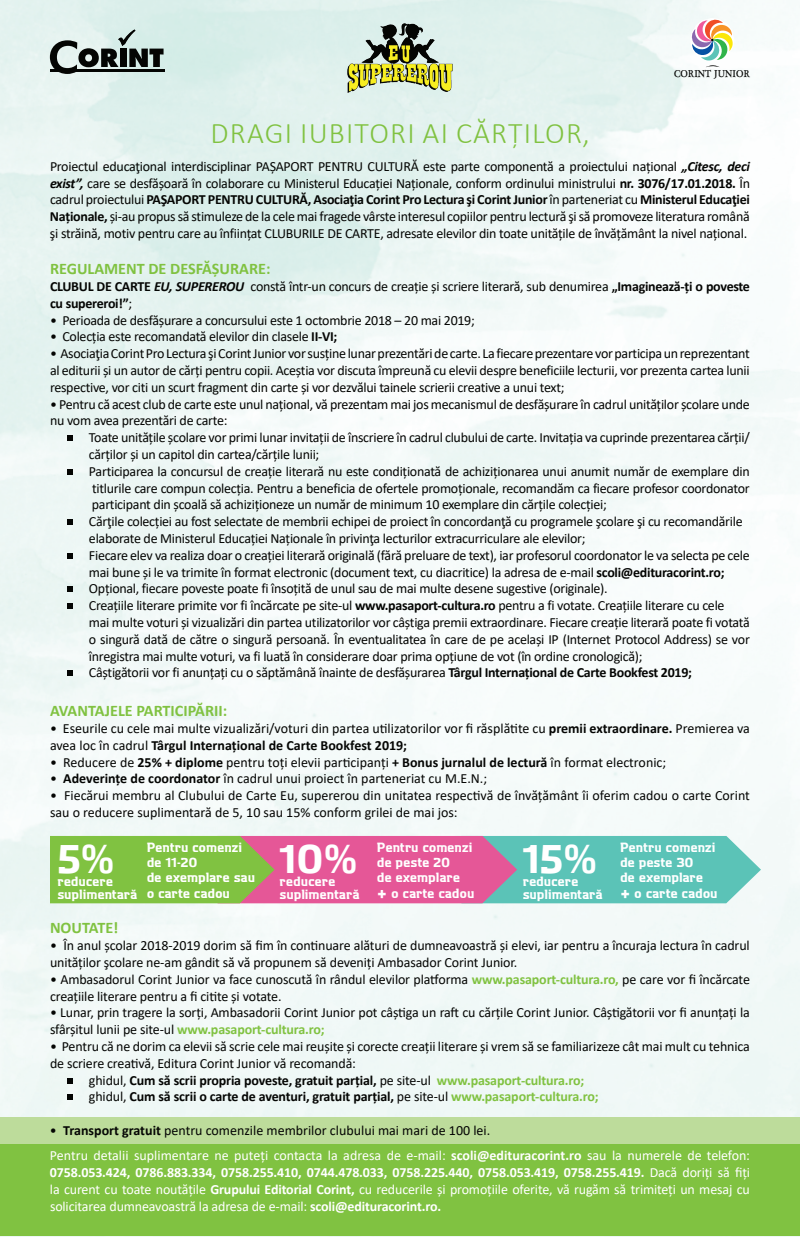
<style>
.page{position:relative;width:800px;height:1237px;background:#fff}
.page>*{position:absolute;margin:0;border:0;box-sizing:border-box;transform-origin:0 0}
.t1{font:700 41.6px "Aquarius";color:#fff;scale:1.2 1}
.t2{font:300 30px "Calibri";letter-spacing:.04em;color:#80c241}
.t3{font:700 16.1px "Calibri";color:#80c241}
.t4{font:14px/16.8px "Calibri";letter-spacing:-.02em;color:#040503}
.t5{font:14px/16.8px "Calibri";color:#040503}
.t6{font:14px/16.8px "Calibri";color:#fff}
.t7{font:700 14px "Calibri";letter-spacing:-.01em;color:#040503}
.t8{font:700 13.6px/15.3px "Aquarius";letter-spacing:.03em;color:#fff;scale:1.2 1}
.t9{font:700 9.7px "Berylium";color:#040503;scale:.95 1}
.s1{font-weight:700;font-style:italic}
.s2{font-weight:700}
.s3{font-size:26px}
.s4{font-weight:700;color:#80c241}
.s5{font-weight:400}
.s6{color:#80c241}
.s7{color:#040503}
.s8{font-weight:700;color:#040503}
</style>
<div class="page">
<img style="left:0;top:0;width:800px;height:1237px">
<div style="left:0;top:1143px;width:800px;height:93px;background:#80c241"></div>
<hr style="left:51px;top:69px;width:114px;height:3px;background:#040503">
<svg style="left:50px;top:29px;width:114px;height:45px;background:#8f9a97"></svg>
<svg style="left:690px;top:18px;width:44px;height:49px"></svg>
<img style="left:346px;top:21px;width:107px;height:73px">
<div style="left:0;top:1117px;width:800px;height:26px;background:#bddc9b"></div>
<svg style="left:67px;top:435px;width:6px;height:6px"></svg>
<svg style="left:67px;top:469px;width:6px;height:5px"></svg>
<svg style="left:67px;top:519px;width:6px;height:6px"></svg>
<svg style="left:67px;top:553px;width:6px;height:5px"></svg>
<svg style="left:67px;top:586px;width:6px;height:6px"></svg>
<svg style="left:67px;top:603px;width:6px;height:6px"></svg>
<svg style="left:67px;top:670px;width:6px;height:6px"></svg>
<svg style="left:67px;top:1077px;width:6px;height:6px"></svg>
<svg style="left:67px;top:1094px;width:6px;height:6px"></svg>
<svg style="left:50px;top:836px;width:711px;height:67px;background:#989f8b"></svg>
<p class="t9" style="left:674px;top:68px;width:81px">CORINT JUNIOR</p>
<h2 class="t2" style="left:211px;top:114px;width:381px">DRAGI IUBITORI AI CĂRȚILOR,</h2>
<p class="t4" style="left:50px;top:157px;width:702px;text-align:justify">Proiectul educaţional interdisciplinar PAȘAPORT PENTRU CULTURĂ este parte componentă a proiectului național <span class="s1">„Citesc, deci exist”,</span> care se desfășoară în colaborare cu Ministerul Educației Naționale, conform ordinului ministrului <span class="s2">nr. 3076/17.01.2018.</span> În cadrul proiectului <span class="s2">PAŞAPORT PENTRU CULTURĂ, Asociaţia Corint Pro Lectura şi Corint Junior</span> în parteneriat cu <span class="s2">Ministerul Educaţiei Naționale,</span> și-au propus să stimuleze de la cele mai fragede vârste interesul copiilor pentru lectură şi să promoveze literatura română şi străină, motiv pentru care au înființat CLUBURILE DE CARTE, adresate elevilor din toate unitățile de învățământ la nivel național.</p>
<p class="t3" style="left:50px;top:257px;width:222px">REGULAMENT DE DESFĂȘURARE:</p>
<p class="t4" style="left:50px;top:278px;width:702px"><span class="s2">CLUBUL DE CARTE</span> <span class="s1">EU, SUPEREROU</span> constă într-un concurs de creație și scriere literară, sub denumirea <span class="s2">„Imaginează-ți o poveste cu supereroi!”</span>;</p>
<p class="t4" style="left:50px;top:311px;width:426px">• Perioada de desfășurare a concursului este 1 octombrie 2018 – 20 mai 2019;</p>
<p class="t4" style="left:50px;top:328px;width:289px">• Colecția este recomandată elevilor din clasele <span class="s2">II-VI;</span></p>
<p class="t4" style="left:50px;top:345px;width:701px;text-align:justify">• Asociaţia Corint Pro Lectura şi Corint Junior vor susține lunar prezentări de carte. La fiecare prezentare vor participa un reprezentant al editurii și un autor de cărți pentru copii. Aceștia vor discuta împreună cu elevii despre beneficiile lecturii, vor prezenta cartea lunii respective, vor citi un scurt fragment din carte și vor dezvălui tainele scrierii creative a unui text;</p>
<p class="t4" style="left:50px;top:395px;width:701px">• Pentru că acest club de carte este unul național, vă prezentam mai jos mecanismul de desfășurare în cadrul unităților școlare unde nu vom avea prezentări de carte:</p>
<p class="t4" style="left:89px;top:429px;width:662px">Toate unitățile școlare vor primi lunar invitații de înscriere în cadrul clubului de carte. Invitația va cuprinde prezentarea cărții/ cărților și un capitol din cartea/cărțile lunii;<br>Participarea la concursul de creație literară nu este condiționată de achiziționarea unui anumit număr de exemplare din titlurile care compun colecția. Pentru a beneficia de ofertele promoționale, recomandăm ca fiecare profesor coordonator participant din școală să achiziționeze un număr de minimum 10 exemplare din cărțile colecției;<br>Cărţile colecției au fost selectate de membrii echipei de proiect în concordanţă cu programele şcolare şi cu recomandările elaborate de Ministerul Educației Naționale în privinţa lecturilor extracurriculare ale elevilor;<br>Fiecare elev va realiza doar o creației literară originală (fără preluare de text), iar profesorul coordonator le va selecta pe cele mai bune și le va trimite în format electronic (document text, cu diacritice) la adresa de e-mail <span class="s2">scoli@edituracorint.ro; </span>Opțional, fiecare poveste poate fi însoțită de unul sau de mai multe desene sugestive (originale).<br>Creațiile literare primite vor fi încărcate pe site-ul <span class="s2">www.pasaport-cultura.ro</span> pentru a fi votate. Creațiile literare cu cele<br>mai multe voturi și vizualizări din partea utilizatorilor vor câștiga premii extraordinare. Fiecare creație literară poate fi votată o singură dată de către o singură persoană. În eventualitatea în care de pe același IP (Internet Protocol Address) se vor înregistra mai multe voturi, va fi luată în considerare doar prima opțiune de vot (în ordine cronologică);<br>Câștigătorii vor fi anunțați cu o săptămână înainte de desfășurarea <span class="s2">Târgul Internațional de Carte Bookfest 2019;</span></p>
<p class="t3" style="left:50px;top:699px;width:179px">AVANTAJELE PARTICIPĂRII:</p>
<p class="t5" style="left:50px;top:719px;width:701px">• Eseurile cu cele mai multe vizualizări/voturi din partea utilizatorilor vor fi răsplătite cu <span class="s2">premii extraordinare.</span> Premierea va avea loc în cadrul <span class="s2">Târgul Internațional de Carte Bookfest 2019;</span></p>
<p class="t5" style="left:50px;top:753px;width:618px">• Reducere de <span class="s2">25% + diplome</span> pentru toți elevii participanți <span class="s2">+ Bonus jurnalul de lectură</span> în format electronic;</p>
<p class="t5" style="left:50px;top:770px;width:439px">• <span class="s2">Adeverințe de coordonator</span> în cadrul unui proiect în parteneriat cu M.E.N.;</p>
<p class="t5" style="left:50px;top:787px;width:702px">• Fiecărui membru al Clubului de Carte Eu, supererou din unitatea respectivă de învățământ îi oferim cadou o carte Corint sau o reducere suplimentară de 5, 10 sau 15% conform grilei de mai jos:</p>
<h1 class="t1" style="left:58px;top:836px;width:49px">5%</h1>
<p class="t8" style="left:58px;top:874px;width:68px;line-height:13px">reducere suplimentară</p>
<p class="t8" style="left:147px;top:839px;width:91px">Pentru comenzi de 11-20<br>de exemplare sau o carte cadou</p>
<p class="t8" style="left:377px;top:839px;width:82px">Pentru comenzi de peste 20<br>de exemplare<br><span class="s3">+</span> o carte cadou</p>
<p class="t8" style="left:620px;top:839px;width:82px">Pentru comenzi de peste 30<br>de exemplare<br><span class="s3">+</span> o carte cadou</p>
<h1 class="t1" style="left:280px;top:836px;width:66px">10%</h1>
<p class="t8" style="left:280px;top:874px;width:68px;line-height:13px">reducere suplimentară</p>
<h1 class="t1" style="left:523px;top:836px;width:63px">15%</h1>
<p class="t8" style="left:523px;top:874px;width:68px;line-height:13px">reducere suplimentară</p>
<p class="t3" style="left:50px;top:916px;width:70px">NOUTATE!</p>
<p class="t4" style="left:50px;top:937px;width:701px">• În anul școlar 2018-2019 dorim să fim în continuare alături de dumneavoastră și elevi, iar pentru a încuraja lectura în cadrul unităților şcolare ne-am gândit să vă propunem să deveniți Ambasador Corint Junior.</p>
<p class="t4" style="left:50px;top:970px;width:702px">• Ambasadorul Corint Junior va face cunoscută în rândul elevilor platforma <span class="s4">www.pasaport-cultura.ro,</span> pe care vor fi încărcate creațiile literare pentru a fi citite și votate.</p>
<p class="t4" style="left:50px;top:1004px;width:701px">• Lunar, prin tragere la sorți, Ambasadorii Corint Junior pot câștiga un raft cu cărțile Corint Junior. Câștigătorii vor fi anunțați la sfârșitul lunii pe site-ul <span class="s4">www.pasaport-cultura.ro;</span></p>
<p class="t4" style="left:50px;top:1037px;width:701px">• Pentru că ne dorim ca elevii să scrie cele mai reușite și corecte creații literare și vrem să se familiarizeze cât mai mult cu tehnica</p>
<p class="t4" style="left:50px;top:1054px;width:308px">de scriere creativă, Editura Corint Junior vă recomandă:</p>
<p class="t7" style="left:89px;top:1070px;width:497px"><span class="s5">ghidul,</span> Cum să scrii propria poveste, gratuit parțial, <span class="s5">pe site-ul</span> <span class="s6">www.pasaport-cultura.ro;</span></p>
<p class="t7" style="left:89px;top:1087px;width:511px"><span class="s5">ghidul,</span> Cum să scrii o carte de aventuri, gratuit parțial, <span class="s5">pe site-ul</span> <span class="s6">www.pasaport-cultura.ro;</span></p>
<p class="t6" style="left:50px;top:1117px;width:702px;line-height:25.3px"><span class="s7">•</span> <span class="s8">Transport gratuit</span> <span class="s7">pentru comenzile membrilor clubului mai mari de 100 lei.<br></span>Pentru detalii suplimentare ne puteți contacta la adresa de e-mail: <span class="s2">scoli@edituracorint.ro</span> sau la numerele de telefon:</p>
<p class="t6" style="left:50px;top:1163px;width:702px;text-align:justify"><span class="s2">0758.053.424, 0786.883.334, 0758.255.410, 0744.478.033, 0758.225.440, 0758.053.419, 0758.255.419.</span> Dacă doriți să fiți la curent cu toate noutățile <span class="s2">Grupului Editorial Corint,</span> cu reducerile și promoțiile oferite, vă rugăm să trimiteți un mesaj cu solicitarea dumneavoastră la adresa de e-mail: <span class="s2">scoli@edituracorint.ro.</span></p>
</div>
